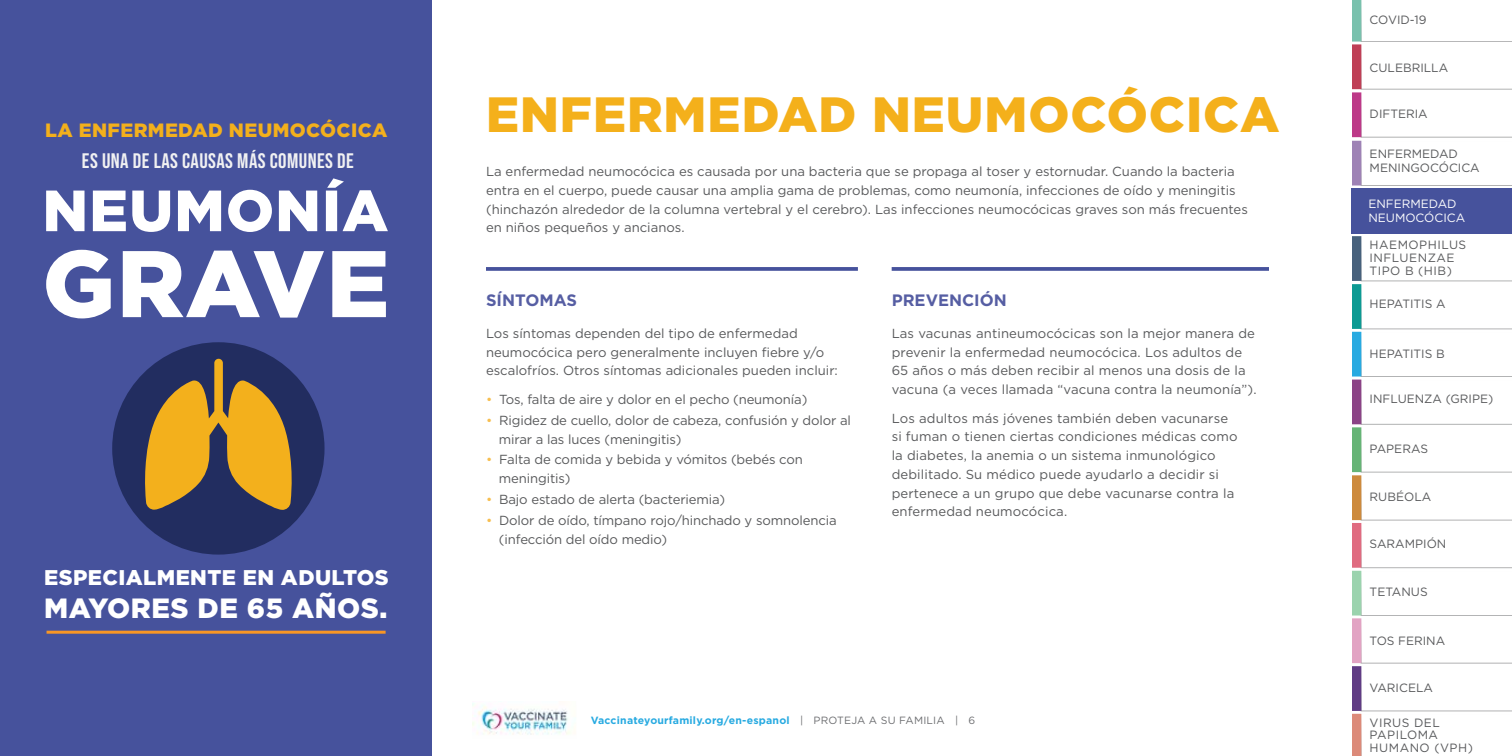
<style>
.page{position:relative;width:1512px;height:756px;background:#fff}
.page>*{position:absolute;margin:0;border:0;box-sizing:border-box;transform-origin:0 0}
.t1{font:900 94.35px "Gotham";letter-spacing:.015em;color:#fff}
.t2{font:900 58.05px "Gotham";letter-spacing:.02em;color:#fff}
.t3{font:900 49.5px "Gotham";letter-spacing:.02em;color:#f4b01b}
.t4{font:900 27.75px "Gotham";letter-spacing:.02em;color:#fff}
.t5{font:900 21.3px "Gotham";letter-spacing:.02em;color:#fff}
.t6{font:21px "Bebas Neue";letter-spacing:.02em;color:#f1f1f2}
.t7{font:900 19.2px "Gotham";letter-spacing:.02em;color:#f3b01c}
.t8{font:700 16.5px "Gotham";color:#565ea3}
.t9{font:13.2px/18.8px "Gotham";color:#58595b}
.t10{font:12px/14.2px "Gotham";color:#58595b}
.t11{font:12px/12.8px "Gotham";letter-spacing:.04em;color:#58595b}
.t12{font:12px/14.2px "Gotham";color:#fff}
.t13{font:700 10.5px "Gotham";letter-spacing:.02em;color:#28aae1}
.s1{color:#f7be4f}
.s2{font-weight:400;color:#6d6e71}
</style>
<div class="page">
<svg style="left:1352px;top:0;width:160px;height:756px"></svg>
<img style="left:472px;top:703px;width:99px;height:32px">
<div style="left:0;top:0;width:432px;height:756px;background:#46529c"></div>
<div style="left:112px;top:342px;width:213px;height:213px;background:#222d60;border-radius:50%"></div>
<svg style="left:143px;top:359px;width:151px;height:151px"></svg>
<hr style="left:47px;top:631px;width:339px;height:3px;background:#f89624">
<svg style="left:892px;top:267px;width:377px;height:4px;background:#515ca1"></svg>
<svg style="left:486px;top:267px;width:372px;height:4px"></svg>
<div style="left:1352px;top:188px;width:160px;height:45px;background:#46529c"></div>
<h3 class="t7" style="left:45px;top:117px;width:344px">LA ENFERMEDAD NEUMOCÓCICA</h3>
<h3 class="t6" style="left:82px;top:149px;width:273px">ES UNA DE LAS CAUSAS MÁS COMUNES DE</h3>
<h2 class="t2" style="left:43px;top:171px;width:347px">NEUMONÍA</h2>
<h1 class="t1" style="left:42px;top:219px;width:349px">GRAVE</h1>
<h3 class="t5" style="left:44px;top:563px;width:346px">ESPECIALMENTE EN ADULTOS</h3>
<h3 class="t4" style="left:44px;top:589px;width:345px">MAYORES DE 65 AÑOS.</h3>
<h3 class="t3" style="left:486px;top:81px;width:795px">ENFERMEDAD NEUMOCÓCICA</h3>
<p class="t9" style="left:486px;top:162px;width:763px">La enfermedad neumocócica es causada por una bacteria que se propaga al toser y estornudar. Cuando la bacteria entra en el cuerpo, puede causar una amplia gama de problemas, como neumonía, infecciones de oído y meningitis (hinchazón alrededor de la columna vertebral y el cerebro). Las infecciones neumocócicas graves son más frecuentes en niños pequeños y ancianos.</p>
<p class="t8" style="left:486px;top:289px;width:93px">SÍNTOMAS</p>
<p class="t9" style="left:486px;top:324px;width:353px">Los síntomas dependen del tipo de enfermedad neumocócica pero generalmente incluyen fiebre y/o escalofríos. Otros síntomas adicionales pueden incluir:</p>
<p class="t9" style="left:486px;top:390px;width:323px"><span class="s1">•</span> Tos, falta de aire y dolor en el pecho (neumonía)</p>
<p class="t9" style="left:499px;top:410px;width:354px;text-indent:-13px"><span class="s1">•</span> Rigidez de cuello, dolor de cabeza, confusión y dolor al mirar a las luces (meningitis)</p>
<p class="t9" style="left:499px;top:450px;width:305px;text-indent:-13px"><span class="s1">•</span> Falta de comida y bebida y vómitos (bebés con meningitis)</p>
<p class="t9" style="left:486px;top:490px;width:241px"><span class="s1">•</span> Bajo estado de alerta (bacteriemia)</p>
<p class="t9" style="left:499px;top:511px;width:339px;text-indent:-13px"><span class="s1">•</span> Dolor de oído, tímpano rojo/hinchado y somnolencia (infección del oído medio)</p>
<p class="t8" style="left:892px;top:289px;width:117px">PREVENCIÓN</p>
<p class="t9" style="left:892px;top:324px;width:366px">Las vacunas antineumocócicas son la mejor manera de prevenir la enfermedad neumocócica. Los adultos de 65 años o más deben recibir al menos una dosis de la vacuna (a veces llamada “vacuna contra la neumonía”).</p>
<p class="t9" style="left:892px;top:408px;width:347px">Los adultos más jóvenes también deben vacunarse si fuman o tienen ciertas condiciones médicas como la diabetes, la anemia o un sistema inmunológico debilitado. Su médico puede ayudarlo a decidir si pertenece a un grupo que debe vacunarse contra la enfermedad neumocócica.</p>
<p class="t13" style="left:591px;top:714px;width:386px">Vaccinateyourfamily.org/en-espanol <span class="s2">| PROTEJA A SU FAMILIA | 6</span></p>
<p class="t10" style="left:1370px;top:13px;width:58px">COVID-19</p>
<p class="t10" style="left:1370px;top:60px;width:80px">CULEBRILLA</p>
<p class="t10" style="left:1370px;top:107px;width:60px">DIFTERIA</p>
<p class="t10" style="left:1370px;top:146px;width:112px">ENFERMEDAD<br>MENINGOCÓCICA</p>
<p class="t12" style="left:1368px;top:196px;width:98px">ENFERMEDAD<br>NEUMOCÓCICA</p>
<p class="t11" style="left:1370px;top:239px;width:98px">HAEMOPHILUS<br>INFLUENZAE<br>TIPO B (HIB)</p>
<p class="t10" style="left:1370px;top:296px;width:77px">HEPATITIS A</p>
<p class="t10" style="left:1370px;top:346px;width:77px">HEPATITIS B</p>
<p class="t10" style="left:1370px;top:392px;width:125px">INFLUENZA (GRIPE)</p>
<p class="t10" style="left:1370px;top:441px;width:60px">PAPERAS</p>
<p class="t10" style="left:1370px;top:489px;width:63px">RUBÉOLA</p>
<p class="t10" style="left:1370px;top:536px;width:78px">SARAMPIÓN</p>
<p class="t10" style="left:1370px;top:584px;width:60px">TETANUS</p>
<p class="t10" style="left:1370px;top:633px;width:77px">TOS FERINA</p>
<p class="t10" style="left:1370px;top:680px;width:65px">VARICELA</p>
<p class="t11" style="left:1370px;top:716px;width:105px">VIRUS DEL<br>PAPILOMA<br>HUMANO (VPH)</p>
</div>
